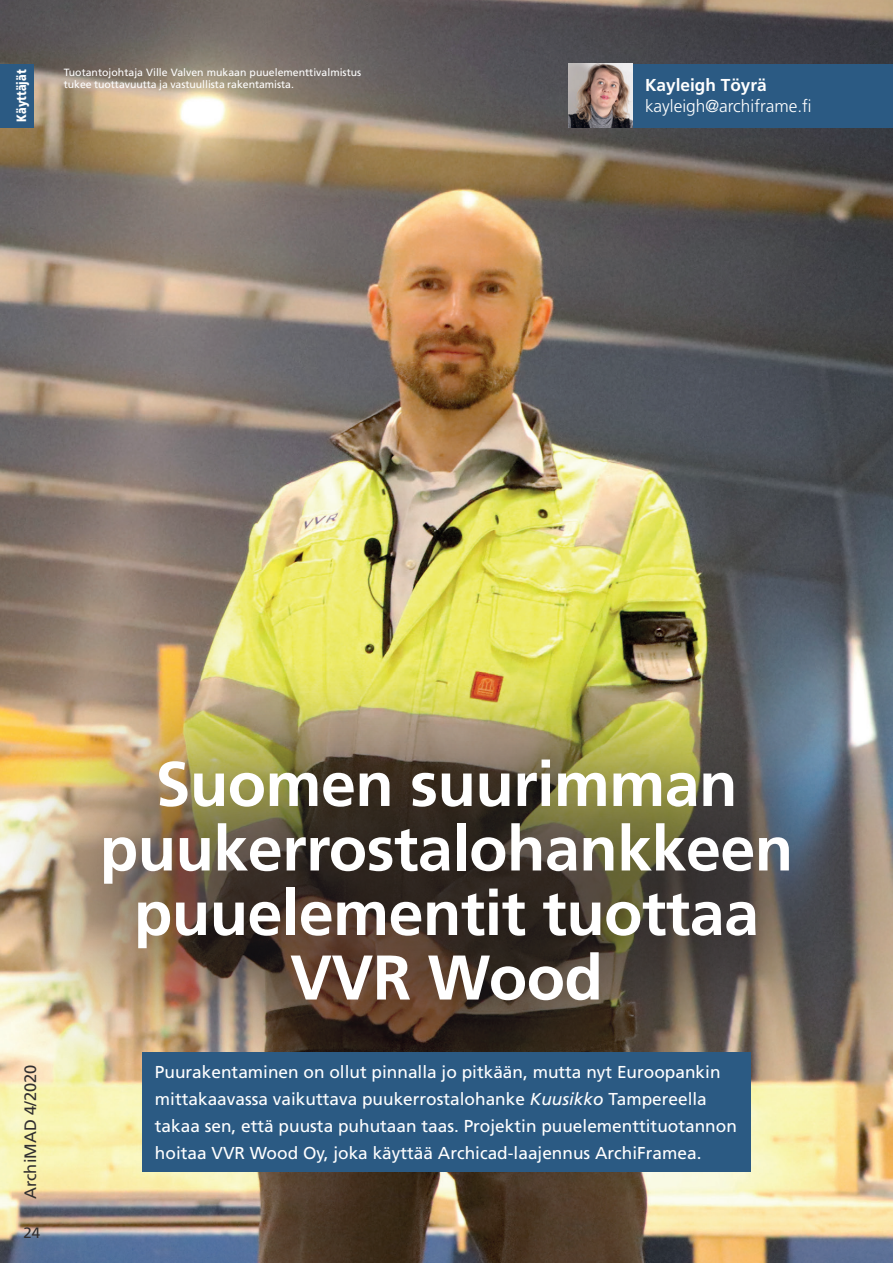
<style>
.page{position:relative;width:893px;height:1263px;background:#fff}
.page>*{position:absolute;margin:0;border:0;box-sizing:border-box;transform-origin:0 0}
.t1{font:700 63px/64.5px "Frutiger";letter-spacing:-.01em;color:#fff;text-align:center}
.t2{font:17.25px/27px "Frutiger";color:#fff}
.t3{font:300 17.25px "Frutiger";color:#fff}
.t4{font:700 17.25px "Frutiger";color:#fff}
.t5{font:16.5px "Frutiger";color:#312f30}
.t6{font:15px "Frutiger";color:#312f30}
.t7{font:900 13.5px "Frutiger";color:#fff;scale:.8 1}
.t8{font:10.5px/12px "Frutiger";color:#fff}
.s1{font-style:italic}
</style>
<div class="page">
<img style="left:0;top:0;width:893px;height:1263px">
<div style="left:632px;top:64px;width:261px;height:64px;background:#2b5a83"></div>
<div style="left:0;top:64px;width:34px;height:64px;background:#2b5a83"></div>
<div style="left:0;top:648px;width:893px;height:512px;background:#231f20;opacity:.67"></div>
<img style="left:568px;top:64px;width:64px;height:64px">
<div style="left:142px;top:1052px;width:609px;height:120px;background:#2b5a83"></div>
<p class="t7" style="left:13px;top:121px;width:66px;rotate:-90deg">Ohjelmat</p>
<p class="t7" style="left:13px;top:122px;width:61px;rotate:-90deg">Käyttäjä</p>
<p class="t8" style="left:64px;top:66px;width:299px">Tuotantojohtaja Ville Valven mukaan puuelementtivalmistus tukee tuottavuutta ja vastuullista rakentamista.</p>
<p class="t4" style="left:645px;top:75px;width:123px">Kayleigh Töyrä</p>
<p class="t3" style="left:645px;top:97px;width:168px">kayleigh@archiframe.fi</p>
<p class="t5" style="left:21px;top:1199px;width:136px;rotate:-90deg">ArchiMAD 4/2020</p>
<p class="t6" style="left:24px;top:1224px;width:18px">24</p>
<h1 class="t1" style="left:100px;top:751px;width:695px">Suomen suurimman puukerrostalohankkeen puuelementit tuottaa<br>VVR Wood</h1>
<p class="t2" style="left:155px;top:1059px;width:583px">Puurakentaminen on ollut pinnalla jo pitkään, mutta nyt Euroopankin mittakaavassa vaikuttava puukerrostalohanke <span class="s1">Kuusikko</span> Tampereella takaa sen, että puusta puhutaan taas. Projektin puuelementtituotannon hoitaa VVR Wood Oy, joka käyttää Archicad-laajennus ArchiFramea.</p>
</div>
